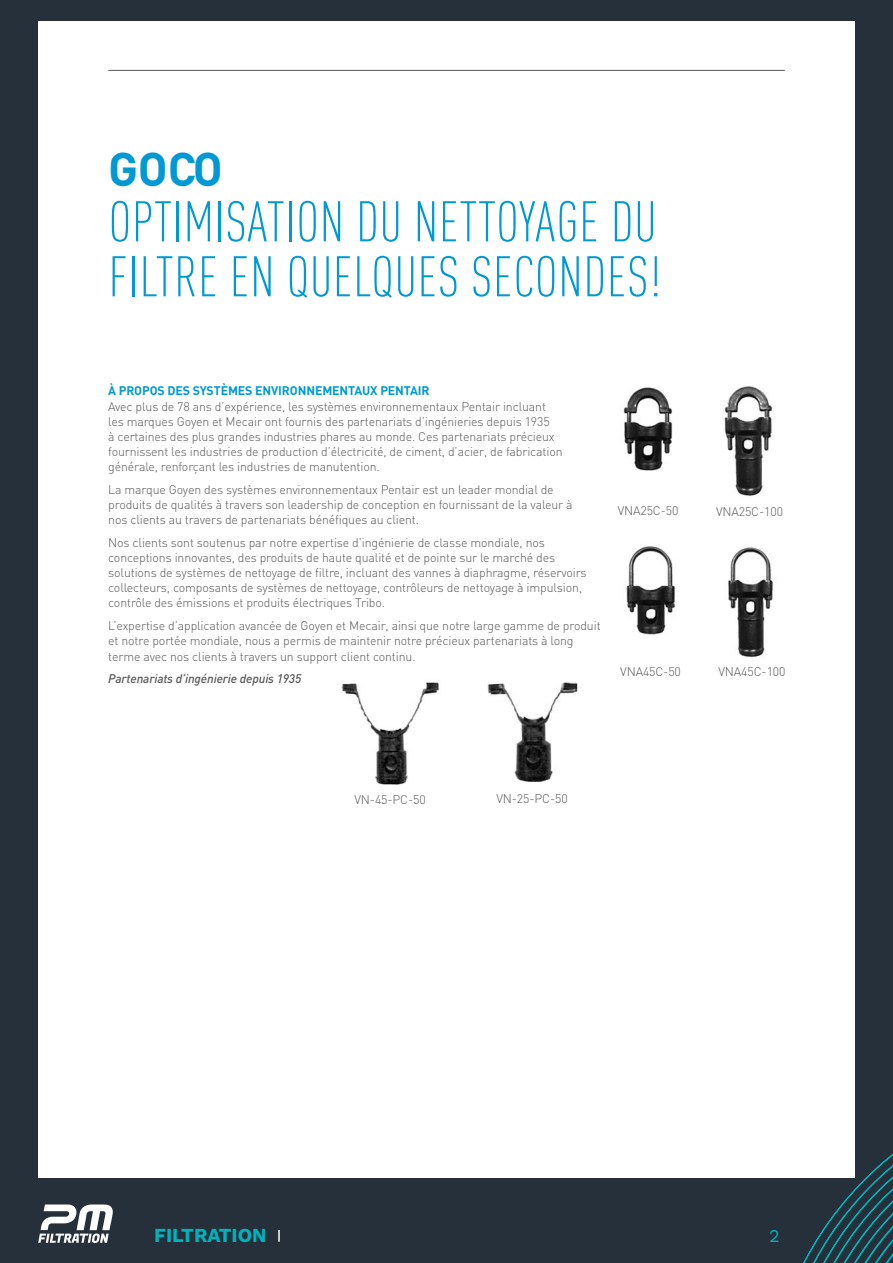
<style>
.page{position:relative;width:893px;height:1263px;background:#25303b}
.page>*{position:absolute;margin:0;border:0;box-sizing:border-box;transform-origin:0 0}
.t1{font:300 condensed 56.25px/54.9px "DINOT";letter-spacing:.01em;color:#0099d4}
.t2{font:700 46.65px "DIN";color:#0099d4}
.t3{font:700 19.5px "Work Sans";color:#00b3ba}
.t4{font:18px "Work Sans";color:#00b3ba}
.t5{font:300 12.3px/15.1px "DIN";letter-spacing:-.01em;color:#575756}
.t6{font:italic 500 12.3px "DIN";letter-spacing:-.01em;color:#575756}
.s1{font-weight:700;color:#0099d4}
</style>
<div class="page">
<svg style="left:803px;top:1153px;width:90px;height:110px"></svg>
<svg style="left:278px;top:1230px;width:2px;height:12px"></svg>
<svg style="left:38px;top:1204px;width:75px;height:39px"></svg>
<div style="left:38px;top:21px;width:817px;height:1157px;background:#fff"></div>
<hr style="left:108px;top:70px;width:677px;height:1px;background:#575756">
<img style="left:623px;top:387px;width:50px;height:84px">
<img style="left:724px;top:386px;width:49px;height:110px">
<img style="left:626px;top:546px;width:49px;height:89px">
<img style="left:728px;top:547px;width:46px;height:111px">
<img style="left:341px;top:682px;width:98px;height:103px">
<img style="left:487px;top:682px;width:91px;height:100px">
<p class="t2" style="left:108px;top:139px;width:116px">GOCO</p>
<p class="t1" style="left:109px;top:194px;width:554px">OPTIMISATION DU NETTOYAGE DU<br>FILTRE EN QUELQUES SECONDES!</p>
<p class="t5" style="left:108px;top:383px;width:456px"><span class="s1">À PROPOS DES SYSTÈMES ENVIRONNEMENTAUX PENTAIR<br></span>Avec plus de 78 ans d’expérience, les systèmes environnementaux Pentair incluant les marques Goyen et Mecair ont fournis des partenariats d’ingénieries depuis 1935<br>à certaines des plus grandes industries phares au monde. Ces partenariats précieux fournissent les industries de production d’électricité, de ciment, d’acier, de fabrication générale, renforçant les industries de manutention.</p>
<p class="t5" style="left:108px;top:482px;width:466px">La marque Goyen des systèmes environnementaux Pentair est un leader mondial de produits de qualités à travers son leadership de conception en fournissant de la valeur à nos clients au travers de partenariats bénéfiques au client.</p>
<p class="t5" style="left:108px;top:535px;width:480px">Nos clients sont soutenus par notre expertise d’ingénierie de classe mondiale, nos conceptions innovantes, des produits de haute qualité et de pointe sur le marché des solutions de systèmes de nettoyage de filtre, incluant des vannes à diaphragme, réservoirs collecteurs, composants de systèmes de nettoyage, contrôleurs de nettoyage à impulsion, contrôle des émissions et produits électriques Tribo.</p>
<p class="t5" style="left:108px;top:618px;width:494px">L’expertise d’application avancée de Goyen et Mecair, ainsi que notre large gamme de produit et notre portée mondiale, nous a permis de maintenir notre précieux partenariats à long terme avec nos clients à travers un support client continu.</p>
<p class="t6" style="left:108px;top:671px;width:195px">Partenariats d’ingénierie depuis 1935</p>
<p class="t5" style="left:618px;top:503px;width:62px">VNA25C-50</p>
<p class="t5" style="left:716px;top:503px;width:68px">VNA25C-100</p>
<p class="t5" style="left:620px;top:664px;width:62px">VNA45C-50</p>
<p class="t5" style="left:718px;top:664px;width:68px">VNA45C-100</p>
<p class="t5" style="left:354px;top:792px;width:73px">VN-45-PC-50</p>
<p class="t5" style="left:496px;top:791px;width:73px">VN-25-PC-50</p>
<h3 class="t3" style="left:154px;top:1224px;width:114px">FILTRATION</h3>
<h3 class="t4" style="left:769px;top:1225px;width:12px">2</h3>
</div>
